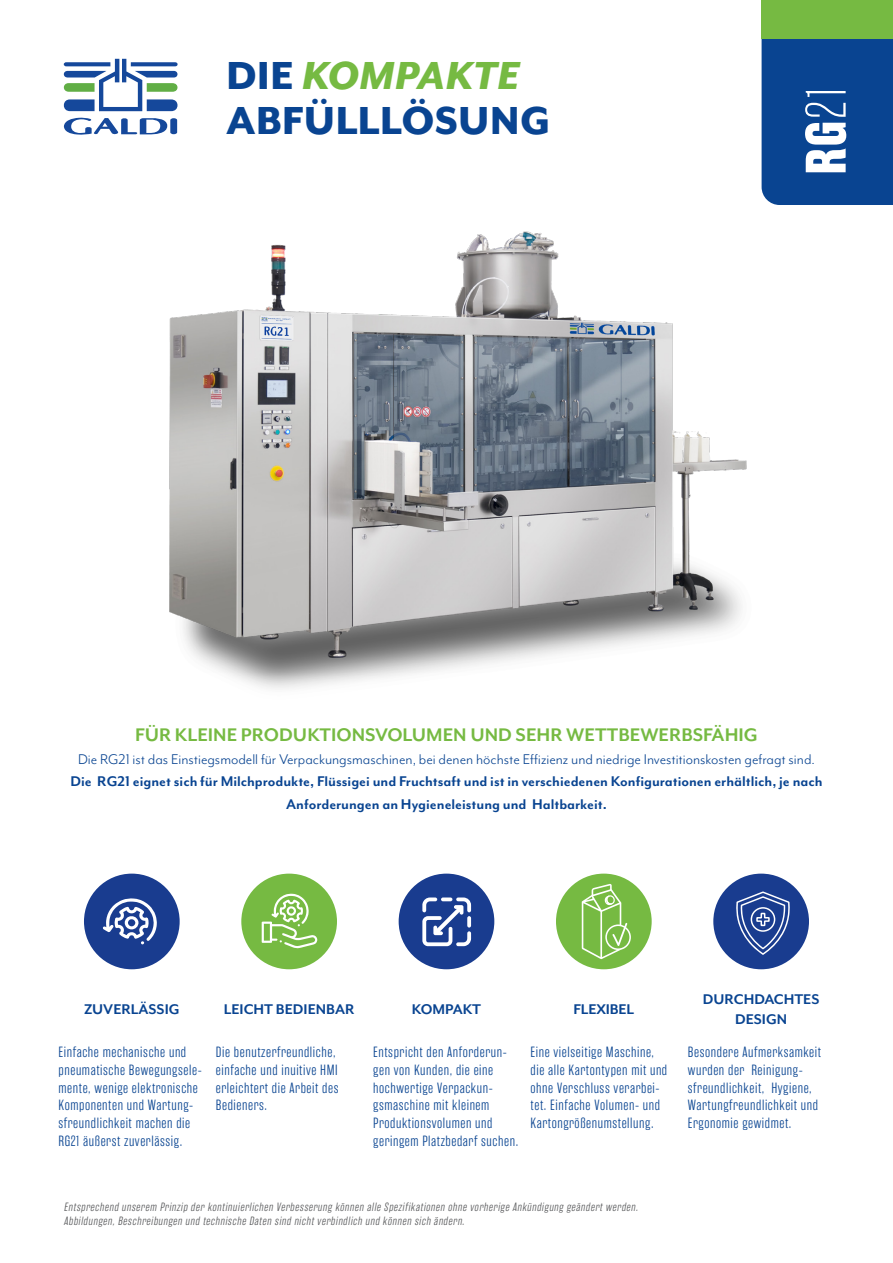
<style>
.page{position:relative;width:893px;height:1263px;background:#fff}
.page>*{position:absolute;margin:0;border:0;box-sizing:border-box;transform-origin:0 0}
.t1{font:700 57px "Rama Gothic E";color:#fff}
.t2{font:800 45px "Mr Eaves San OT";color:#094491}
.t3{font:italic 800 45px "Mr Eaves San OT";color:#76ba42}
.t4{font:700 21px "Mr Eaves Mod OT";color:#76ba42}
.t5{font:700 16.2px/19.5px "Mr Eaves Mod OT";color:#094491;text-align:center}
.t6{font:16.2px "Mr Eaves Mod OT";color:#094491}
.t7{font:300 14.85px/17.9px "Rama Gothic E";letter-spacing:.04em;color:#094491}
.t8{font:italic 300 12px "Rama Gothic E";color:#57585a}
.s1{font-style:normal;color:#094491}
.s2{font-weight:100}
</style>
<div class="page">
<svg style="left:64px;top:118px;width:113px;height:17px"></svg>
<svg style="left:64px;top:59px;width:114px;height:52px"></svg>
<div style="left:762px;top:38px;width:131px;height:167px;background:#094491"></div>
<div style="left:762px;top:0;width:131px;height:38px;background:#76ba42"></div>
<img style="left:169px;top:231px;width:578px;height:458px">
<div style="left:84px;top:874px;width:96px;height:95px;background:#193c8f;border-radius:50%"></div>
<div style="left:241px;top:874px;width:96px;height:95px;background:#76ba42;border-radius:50%"></div>
<div style="left:399px;top:874px;width:95px;height:95px;background:#193c8f;border-radius:50%"></div>
<div style="left:556px;top:874px;width:96px;height:95px;background:#76ba42;border-radius:50%"></div>
<div style="left:713px;top:874px;width:96px;height:95px;background:#193c8f;border-radius:50%"></div>
<svg style="left:103px;top:898px;width:54px;height:46px"></svg>
<svg style="left:262px;top:893px;width:55px;height:55px"></svg>
<svg style="left:422px;top:897px;width:49px;height:49px"></svg>
<svg style="left:736px;top:891px;width:54px;height:64px"></svg>
<svg style="left:582px;top:884px;width:49px;height:75px"></svg>
<p class="t3" style="left:226px;top:50px;width:295px"><span class="s1">DIE</span> KOMPAKTE</p>
<p class="t2" style="left:226px;top:95px;width:326px">ABFÜLLLÖSUNG</p>
<p class="t1" style="left:794px;top:174px;width:89px;rotate:-90deg">RG<span class="s2">21</span></p>
<p class="t4" style="left:135px;top:723px;width:624px">FÜR KLEINE PRODUKTIONSVOLUMEN UND SEHR WETTBEWERBSFÄHIG</p>
<p class="t6" style="left:78px;top:750px;width:738px">Die RG21 ist das Einstiegsmodell für Verpackungsmaschinen, bei denen höchste Effizienz und niedrige Investitionskosten gefragt sind.</p>
<p class="t5" style="left:70px;top:770px;width:754px;line-height:22.5px">Die RG21 eignet sich für Milchprodukte, Flüssigei und Fruchtsaft und ist in verschiedenen Konfigurationen erhältlich, je nach<br>Anforderungen an Hygieneleistung und Haltbarkeit.</p>
<p class="t5" style="left:84px;top:999px;width:97px">ZUVERLÄSSIG</p>
<p class="t5" style="left:224px;top:999px;width:132px">LEICHT BEDIENBAR</p>
<p class="t5" style="left:412px;top:999px;width:71px">KOMPAKT</p>
<p class="t5" style="left:574px;top:999px;width:62px">FLEXIBEL</p>
<p class="t5" style="left:703px;top:989px;width:118px">DURCHDACHTES<br>DESIGN</p>
<p class="t7" style="left:59px;top:1043px;width:145px">Einfache mechanische und pneumatische Bewegungsele&shy;mente, wenige elektronische<br>Komponenten und Wartung&shy;sfreundlichkeit machen die<br>RG21 äußerst zuverlässig.</p>
<p class="t7" style="left:216px;top:1043px;width:124px">Die benutzerfreundliche, einfache und inuitive HMI erleichtert die Arbeit des<br>Bedieners.</p>
<p class="t7" style="left:373px;top:1043px;width:147px">Entspricht den Anforderun&shy;gen von Kunden, die eine hochwertige Verpackun&shy;gsmaschine mit kleinem<br>Produktionsvolumen und geringem Platzbedarf suchen.</p>
<p class="t7" style="left:531px;top:1043px;width:138px">Eine vielseitige Maschine, die alle Kartontypen mit und ohne Verschluss verarbei&shy;tet. Einfache Volumen- und<br>Kartongrößenumstellung.</p>
<p class="t7" style="left:688px;top:1043px;width:135px">Besondere Aufmerksamkeit wurden der Reinigung&shy;sfreundlichkeit, Hygiene,<br>Wartungfreundlichkeit und<br>Ergonomie gewidmet.</p>
<p class="t8" style="left:64px;top:1200px;width:578px">Entsprechend unserem Prinzip der kontinuierlichen Verbesserung können alle Spezifikationen ohne vorherige Ankündigung geändert werden.</p>
<p class="t8" style="left:64px;top:1215px;width:404px">Abbildungen, Beschreibungen und technische Daten sind nicht verbindlich und können sich ändern.</p>
</div>
